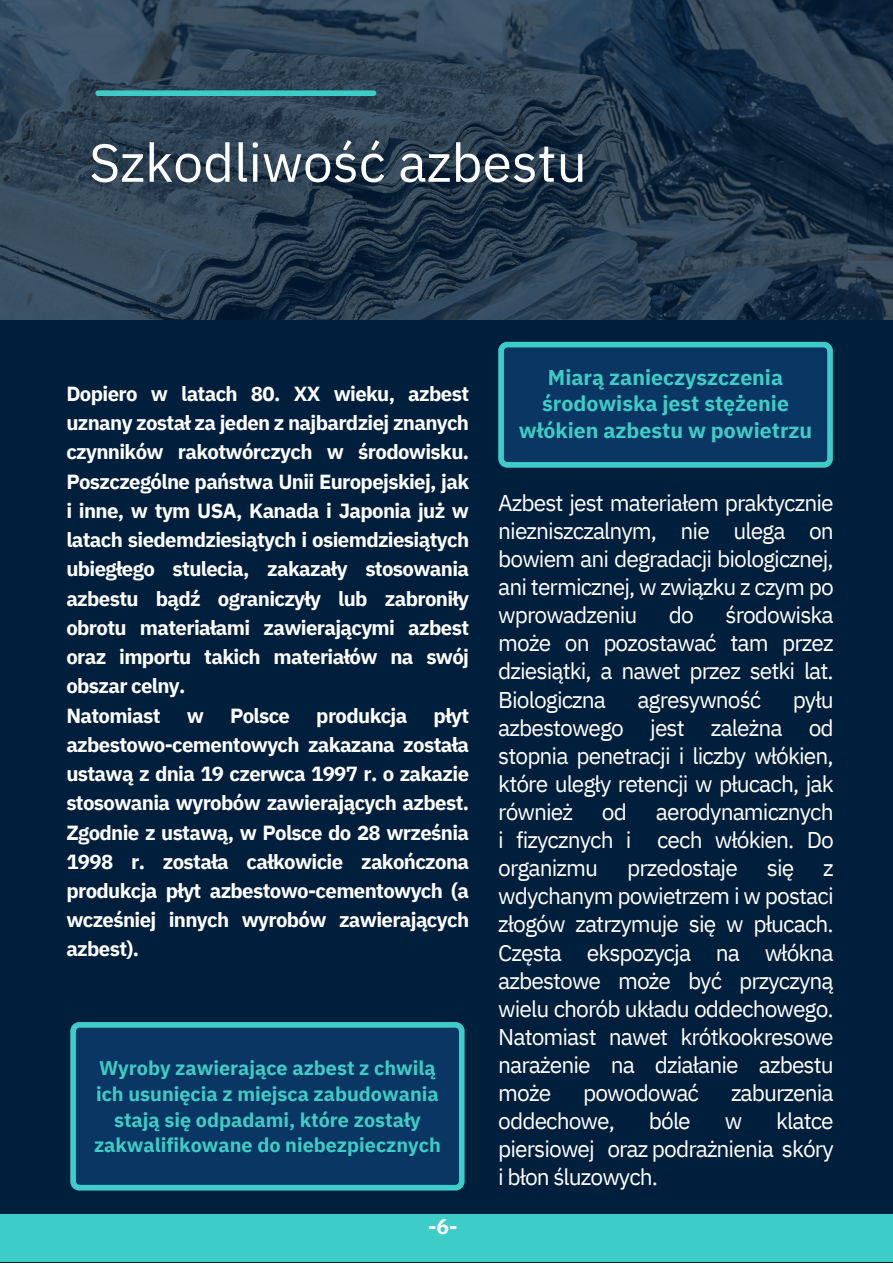
<style>
.page{position:relative;width:893px;height:1264px;background:#fff}
.page>*{position:absolute;margin:0;border:0;box-sizing:border-box;transform-origin:0 0}
.t1{font:53.4px "IBM Plex Sans";color:#fff}
.t2{font:22.8px/28px "IBM Plex Sans";letter-spacing:-.04em;color:#fff;text-align:justify}
.t3{font:700 21.3px/27px "IBM Plex Sans";color:#3dccc7;text-align:center}
.t4{font:700 21px "IBM Plex Sans";color:#fff}
.t5{font:700 20.4px/29.2px "IBM Plex Sans";letter-spacing:-.03em;color:#fff;text-align:justify}
.t6{font:700 19.8px/25.8px "IBM Plex Sans";color:#3dccc7;text-align:center}
</style>
<div class="page">
<div style="left:0;top:0;width:892px;height:1262px;background:#001f3d"></div>
<img style="left:0;top:0;width:892px;height:319px">
<div style="left:98px;top:90px;width:275px;height:6px;background:#3dccc7"></div>
<svg style="left:70px;top:1022px;width:394px;height:168px;background:#0d426a"></svg>
<div style="left:0;top:1214px;width:892px;height:48px;background:#3dccc7"></div>
<svg style="left:498px;top:342px;width:334px;height:125px;background:#0e466c"></svg>
<p class="t1" style="left:89px;top:127px;width:499px">Szkodliwość azbestu</p>
<p class="t5" style="left:66px;top:378px;width:404px">Dopiero w latach 80. XX wieku, azbest uznany został za jeden z najbardziej znanych czynników rakotwórczych w środowisku.<br>Poszczególne państwa Unii Europejskiej, jak i inne, w tym USA, Kanada i Japonia już w latach siedemdziesiątych i osiemdziesiątych ubiegłego stulecia, zakazały stosowania azbestu bądź ograniczyły lub zabroniły obrotu materiałami zawierającymi azbest oraz importu takich materiałów na swój obszar celny.</p>
<p class="t5" style="left:66px;top:700px;width:96px">Natomiast</p>
<p class="t5" style="left:187px;top:700px;width:19px">w</p>
<p class="t5" style="left:230px;top:700px;width:62px">Polsce</p>
<p class="t5" style="left:316px;top:700px;width:93px">produkcja</p>
<p class="t5" style="left:66px;top:700px;width:404px;text-indent:367px">płyt azbestowo-cementowych zakazana została ustawą z dnia 19 czerwca 1997 r. o zakazie stosowania wyrobów zawierających azbest.<br>Zgodnie z ustawą, w Polsce do 28 września 1998 r. została całkowicie zakończona produkcja płyt azbestowo-cementowych (a wcześniej innych wyrobów zawierających azbest).</p>
<p class="t6" style="left:94px;top:1054px;width:348px">Wyroby zawierające azbest z chwilą ich usunięcia z miejsca zabudowania stają się odpadami, które zostały zakwalifikowane do niebezpiecznych</p>
<p class="t4" style="left:428px;top:1212px;width:31px">-6-</p>
<p class="t3" style="left:518px;top:363px;width:295px">Miarą zanieczyszczenia środowiska jest stężenie włókien azbestu w powietrzu</p>
<p class="t2" style="left:498px;top:488px;width:337px">Azbest jest materiałem praktycznie niezniszczalnym, nie ulega on bowiem ani degradacji biologicznej, ani termicznej, w związku z czym po wprowadzeniu</p>
<p class="t2" style="left:498px;top:600px;width:337px;text-indent:227px">środowiska może on pozostawać tam przez dziesiątki, a nawet przez setki lat.<br>Biologiczna</p>
<p class="t2" style="left:669px;top:600px;width:27px">do</p>
<p class="t2" style="left:637px;top:685px;width:125px">agresywność</p>
<p class="t2" style="left:498px;top:685px;width:337px;text-indent:294px">pyłu azbestowego jest zależna od stopnia penetracji i liczby włókien, które uległy retencji w płucach, jak również</p>
<p class="t2" style="left:498px;top:797px;width:337px;text-indent:158px">aerodynamicznych i fizycznych i cech włókien. Do organizmu</p>
<p class="t2" style="left:602px;top:797px;width:27px">od</p>
<p class="t2" style="left:627px;top:853px;width:112px">przedostaje</p>
<p class="t2" style="left:766px;top:853px;width:29px">się</p>
<p class="t2" style="left:498px;top:853px;width:337px;text-indent:325px">z wdychanym powietrzem i w postaci złogów zatrzymuje się w płucach.<br>Częsta ekspozycja na włókna azbestowe może być przyczyną wielu chorób układu oddechowego.<br>Natomiast nawet krótkookresowe narażenie na działanie azbestu może</p>
<p class="t2" style="left:583px;top:1078px;width:117px">powodować</p>
<p class="t2" style="left:731px;top:1078px;width:104px">zaburzenia</p>
<p class="t2" style="left:498px;top:1106px;width:118px">oddechowe,</p>
<p class="t2" style="left:648px;top:1106px;width:43px">bóle</p>
<p class="t2" style="left:724px;top:1106px;width:19px">w</p>
<p class="t2" style="left:498px;top:1106px;width:337px;text-indent:278px">klatce piersiowej oraz podrażnienia skóry i błon śluzowych.</p>
</div>
